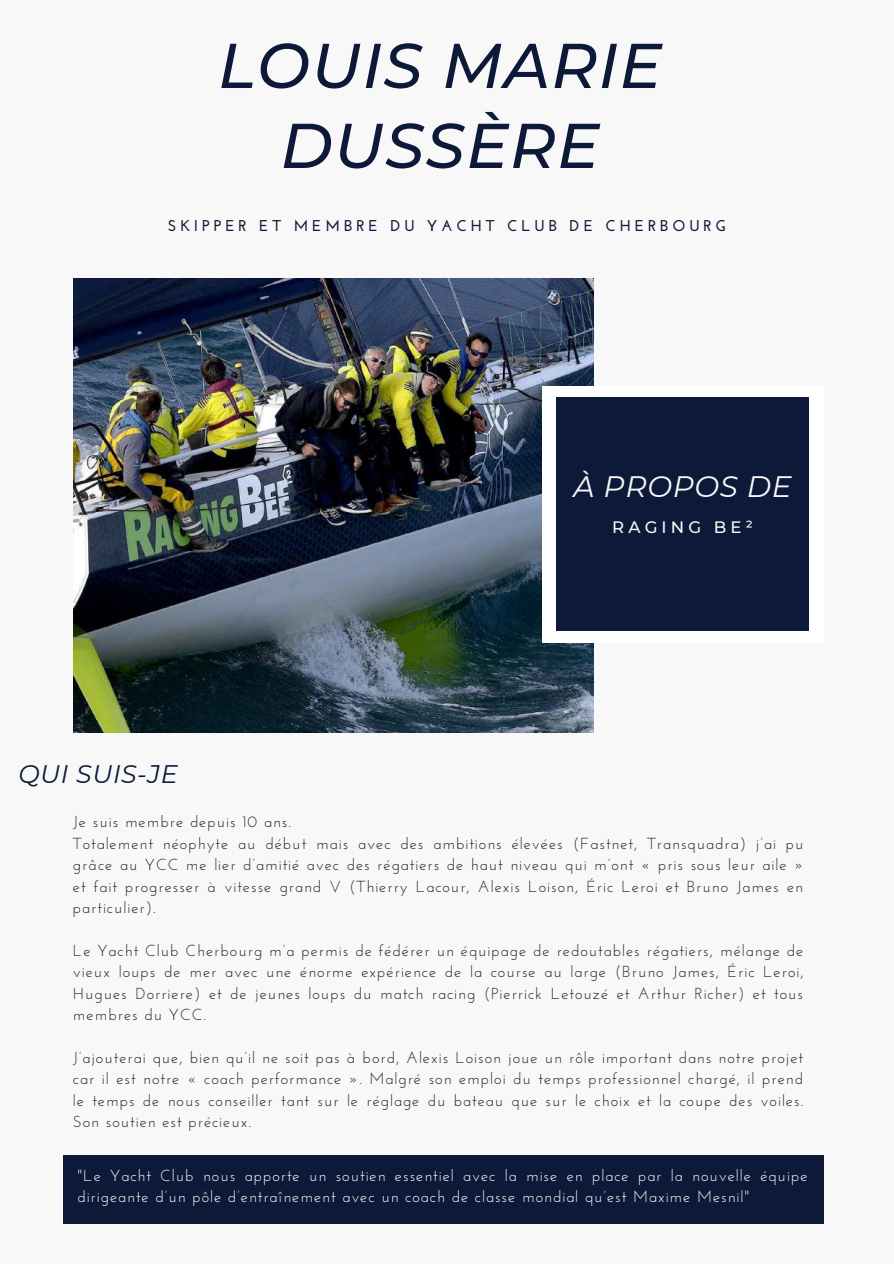
<style>
.page{position:relative;width:894px;height:1264px;background:#fff}
.page>*{position:absolute;margin:0;border:0;box-sizing:border-box;transform-origin:0 0}
.t1{font:italic 500 63.15px/79.9px "Montserrat";letter-spacing:.02em;color:#0d1938;text-align:center}
.t2{font:italic 29.55px "Montserrat";letter-spacing:.02em;color:#f8f8f8}
.t3{font:italic 25.35px "Montserrat";letter-spacing:.02em;color:#0d1938}
.t4{font:500 16.5px "Montserrat";letter-spacing:.25em;color:#f8f8f8}
.t5{font:15.9px/21.5px "Josefin Sans";letter-spacing:.06em;color:#222;text-align:justify}
.t6{font:15.9px/21.5px "Josefin Sans";letter-spacing:.06em;color:#fff}
.t7{font:700 15.6px "Josefin Sans";letter-spacing:.25em;color:#0d1938}
</style>
<div class="page">
<div style="left:0;top:0;width:893px;height:1263px;background:#f8f8f8"></div>
<img style="left:74px;top:279px;width:519px;height:453px">
<div style="left:541px;top:386px;width:282px;height:257px;background:#fff"></div>
<div style="left:556px;top:398px;width:252px;height:233px;background:#0d1938"></div>
<div style="left:63px;top:1155px;width:760px;height:68px;background:#0d1938"></div>
<h1 class="t1" style="left:218px;top:25px;width:445px">LOUIS MARIE<br>DUSSÈRE</h1>
<p class="t7" style="left:168px;top:219px;width:560px">SKIPPER ET MEMBRE DU YACHT CLUB DE CHERBOURG</p>
<h3 class="t3" style="left:18px;top:758px;width:161px">QUI SUIS-JE</h3>
<h2 class="t2" style="left:573px;top:469px;width:219px">À PROPOS DE</h2>
<p class="t4" style="left:612px;top:517px;width:142px">RAGING BE²</p>
<p class="t5" style="left:73px;top:812px;width:732px;text-align:left">Je suis membre depuis 10 ans.<br>Totalement néophyte au début mais avec des ambitions élevées (Fastnet, Transquadra) j’ai pu grâce au YCC me lier d’amitié avec des régatiers de haut niveau qui m’ont « pris sous leur aile » et fait progresser à vitesse grand V (Thierry Lacour, Alexis Loison, Éric Leroi et Bruno James en particulier).</p>
<p class="t5" style="left:73px;top:941px;width:732px">Le Yacht Club Cherbourg m’a permis de fédérer un équipage de redoutables régatiers, mélange de vieux loups de mer avec une énorme expérience de la course au large (Bruno James, Éric Leroi, Hugues Dorriere) et de jeunes loups du match racing (Pierrick Letouzé et Arthur Richer) et tous membres du YCC.</p>
<p class="t5" style="left:73px;top:1048px;width:731px">J’ajouterai que, bien qu’il ne soit pas à bord, Alexis Loison joue un rôle important dans notre projet car il est notre « coach performance ». Malgré son emploi du temps professionnel chargé, il prend le temps de nous conseiller tant sur le réglage du bateau que sur le choix et la coupe des voiles.<br>Son soutien est précieux.</p>
<p class="t6" style="left:77px;top:1166px;width:731px">"Le Yacht Club nous apporte un soutien essentiel avec la mise en place par la nouvelle équipe dirigeante d’un pôle d’entraînement avec un coach de classe mondial qu’est Maxime Mesnil"</p>
</div>
